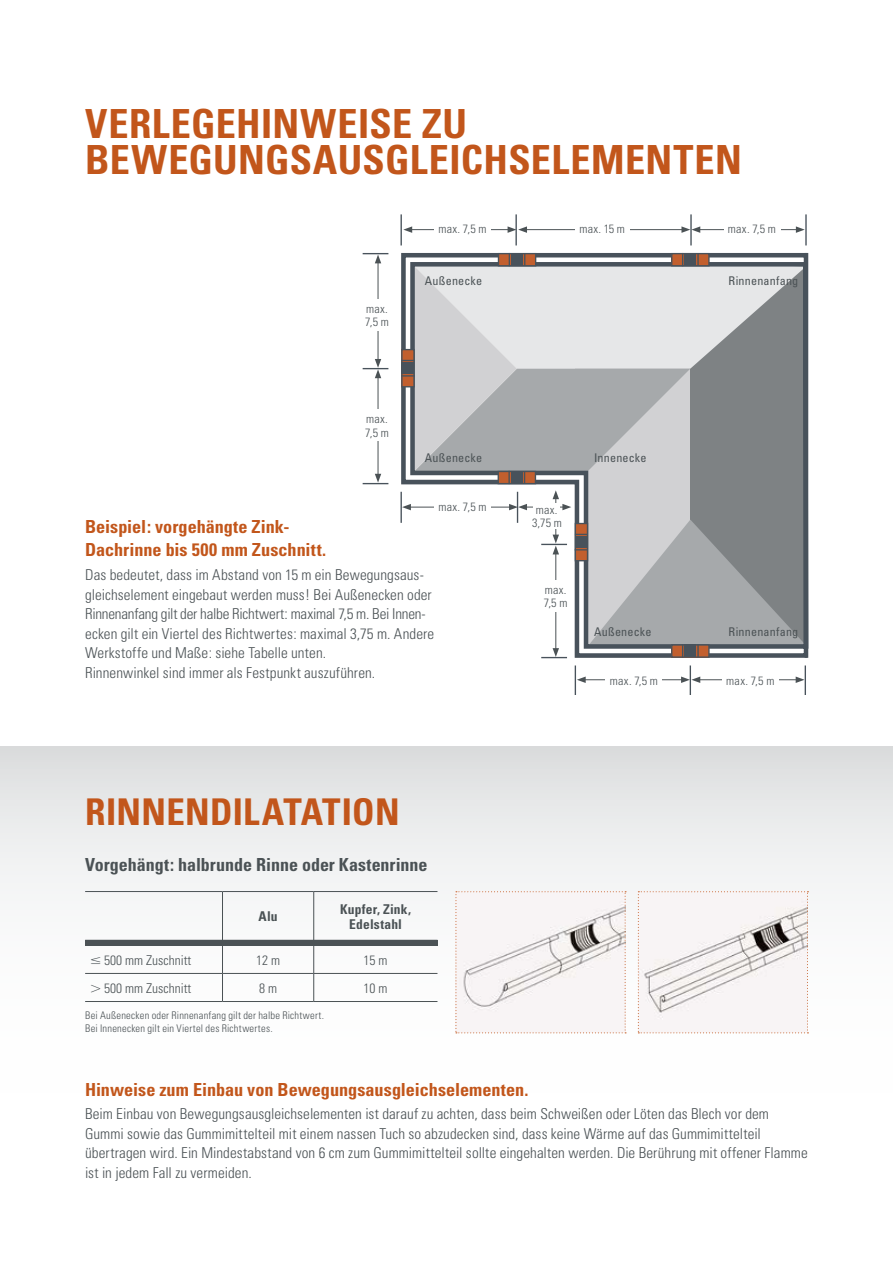
<style>
.page{position:relative;width:893px;height:1263px;background:#fff}
.page>*{position:absolute;margin:0;border:0;box-sizing:border-box;transform-origin:0 0}
.Head_Orange{font:700 condensed 40.2px/35.4px "Univers";letter-spacing:.01em;color:#c2561b}
.Head_Orange-2{font:700 condensed 36.9px "Univers";letter-spacing:.01em;color:#c2561b}
.t1{font:700 condensed 18px "Univers";color:#c2561b}
.Statik_ZU{font:700 condensed 18px "Univers";color:#4b5255}
.t2{font:300 condensed 15px/19.5px "Univers";letter-spacing:.005em;color:#4b5255}
.Statik_Tbl-Text_R{font:300 condensed 13.5px "Univers";color:#4b5255}
.Statik_Tbl-Kopf_M{font:700 condensed 13.5px "Univers";letter-spacing:.015em;color:#4b5255}
.Statik_Tbl-Text_M{font:300 condensed 13.5px "Univers";color:#4b5255}
.t3{font:300 condensed 12px "Univers";letter-spacing:.02em;color:#4b5255}
.t4{font:condensed 12px "Univers";letter-spacing:.015em;color:#4b5255}
.t5{font:300 condensed 10.5px "Univers";letter-spacing:.02em;color:#4b5255}
</style>
<div class="page">
<div style="left:0;top:746px;width:893px;height:517px;background:linear-gradient(to bottom,#e8e9ea,#fff)"></div>
<div style="left:85px;top:940px;width:352px;height:5px;background:#4b5255"></div>
<hr style="left:85px;top:891px;width:137px;height:1px;background:#4b5255">
<hr style="left:222px;top:892px;width:1px;height:48px;background:#4b5255">
<hr style="left:222px;top:891px;width:92px;height:1px;background:#4b5255">
<hr style="left:313px;top:892px;width:1px;height:48px;background:#4b5255">
<hr style="left:314px;top:891px;width:123px;height:1px;background:#4b5255">
<hr style="left:85px;top:945px;width:137px;height:1px;background:#4b5255">
<hr style="left:222px;top:945px;width:92px;height:1px;background:#4b5255">
<hr style="left:314px;top:945px;width:123px;height:1px;background:#4b5255">
<hr style="left:85px;top:973px;width:137px;height:1px;background:#4b5255">
<hr style="left:85px;top:1001px;width:137px;height:1px;background:#4b5255">
<svg style="left:222px;top:946px;width:1px;height:55px"></svg>
<hr style="left:222px;top:973px;width:92px;height:1px;background:#4b5255">
<hr style="left:222px;top:1001px;width:92px;height:1px;background:#4b5255">
<svg style="left:313px;top:946px;width:1px;height:55px"></svg>
<hr style="left:314px;top:973px;width:123px;height:1px;background:#4b5255">
<hr style="left:314px;top:1001px;width:123px;height:1px;background:#4b5255">
<svg style="left:455px;top:891px;width:171px;height:142px"></svg>
<svg style="left:638px;top:891px;width:170px;height:142px"></svg>
<svg style="left:400px;top:252px;width:409px;height:407px"></svg>
<svg style="left:575px;top:520px;width:230px;height:138px;background:#a0a1a3"></svg>
<div style="left:672px;top:254px;width:37px;height:12px;background:#c25f2e"></div>
<div style="left:671px;top:253px;width:39px;height:13px;border:1px solid #48525b"></div>
<div style="left:685px;top:253px;width:11px;height:13px;background:#48525b"></div>
<svg style="left:401px;top:253px;width:289px;height:231px;background:#c2c3c4"></svg>
<svg style="left:697px;top:253px;width:2px;height:13px"></svg>
<hr style="left:400px;top:492px;width:2px;height:31px;background:#48525b">
<hr style="left:517px;top:492px;width:1px;height:31px;background:#48525b">
<hr style="left:515px;top:214px;width:2px;height:31px;background:#48525b">
<hr style="left:400px;top:214px;width:2px;height:31px;background:#48525b">
<hr style="left:690px;top:214px;width:2px;height:31px;background:#48525b">
<hr style="left:805px;top:253px;width:2px;height:405px;background:#48525b">
<hr style="left:805px;top:214px;width:2px;height:31px;background:#48525b">
<hr style="left:410px;top:229px;width:100px;height:1px;background:#4b5255">
<svg style="left:403px;top:226px;width:9px;height:7px"></svg>
<hr style="left:525px;top:229px;width:159px;height:1px;background:#4b5255">
<svg style="left:508px;top:226px;width:19px;height:7px"></svg>
<hr style="left:698px;top:229px;width:100px;height:1px;background:#4b5255">
<svg style="left:681px;top:226px;width:19px;height:7px"></svg>
<svg style="left:796px;top:226px;width:9px;height:7px"></svg>
<hr style="left:378px;top:261px;width:1px;height:100px;background:#4b5255">
<svg style="left:363px;top:253px;width:25px;height:10px"></svg>
<hr style="left:378px;top:376px;width:1px;height:100px;background:#4b5255">
<svg style="left:363px;top:359px;width:25px;height:19px"></svg>
<svg style="left:363px;top:474px;width:25px;height:10px"></svg>
<hr style="left:408px;top:507px;width:103px;height:1px;background:#4b5255">
<svg style="left:402px;top:504px;width:9px;height:6px"></svg>
<hr style="left:525px;top:507px;width:40px;height:1px;background:#4b5255">
<svg style="left:509px;top:504px;width:18px;height:6px"></svg>
<hr style="left:583px;top:679px;width:100px;height:1px;background:#4b5255">
<svg style="left:575px;top:665px;width:11px;height:29px"></svg>
<hr style="left:698px;top:679px;width:100px;height:1px;background:#4b5255">
<svg style="left:681px;top:665px;width:19px;height:29px"></svg>
<svg style="left:796px;top:665px;width:10px;height:29px"></svg>
<hr style="left:556px;top:497px;width:1px;height:40px;background:#4b5255">
<svg style="left:553px;top:490px;width:18px;height:20px"></svg>
<hr style="left:556px;top:552px;width:1px;height:98px;background:#4b5255">
<svg style="left:541px;top:648px;width:26px;height:10px"></svg>
<svg style="left:541px;top:535px;width:26px;height:19px"></svg>
<div style="left:434px;top:219px;width:57px;height:18px;background:#fff"></div>
<div style="left:434px;top:497px;width:57px;height:18px;background:#fff"></div>
<div style="left:606px;top:671px;width:56px;height:18px;background:#fff"></div>
<div style="left:722px;top:671px;width:57px;height:18px;background:#fff"></div>
<div style="left:359px;top:299px;width:36px;height:32px;background:#fff"></div>
<div style="left:359px;top:409px;width:36px;height:32px;background:#fff"></div>
<div style="left:537px;top:580px;width:37px;height:31px;background:#fff"></div>
<div style="left:534px;top:503px;width:26px;height:13px;background:#fff"></div>
<div style="left:724px;top:219px;width:56px;height:18px;background:#fff"></div>
<div style="left:575px;top:219px;width:54px;height:18px;background:#fff"></div>
<div style="left:530px;top:515px;width:34px;height:14px;background:#fff"></div>
<svg style="left:91px;top:957px;width:9px;height:7px"></svg>
<svg style="left:91px;top:984px;width:9px;height:8px"></svg>
<p class="Head_Orange" style="left:85px;top:106px;width:658px">VERLEGEHINWEISE ZU<br>BEWEGUNGSAUSGLEICHSELEMENTEN</p>
<p class="t3" style="left:438px;top:221px;width:50px">max. 7,5 m</p>
<p class="t3" style="left:366px;top:301px;width:23px">max.</p>
<p class="t3" style="left:365px;top:315px;width:25px">7,5 m</p>
<p class="t3" style="left:366px;top:412px;width:23px">max.</p>
<p class="t3" style="left:365px;top:425px;width:25px">7,5 m</p>
<p class="t4" style="left:425px;top:273px;width:59px">Außenecke</p>
<p class="t4" style="left:425px;top:450px;width:59px">Außenecke</p>
<p class="t3" style="left:438px;top:500px;width:50px">max. 7,5 m</p>
<p class="t1" style="left:85px;top:515px;width:206px">Beispiel: vorgehängte Zink-</p>
<p class="t1" style="left:85px;top:539px;width:242px">Dachrinne bis 500 mm Zuschnitt.</p>
<p class="t2" style="left:85px;top:565px;width:351px">Das bedeutet, dass im Abstand von 15 m ein Bewegungsaus&shy;gleichselement eingebaut werden muss! Bei Außenecken oder Rinnenanfang gilt der halbe Richtwert: maximal 7,5 m. Bei Innen&shy;ecken gilt ein Viertel des Richtwertes: maximal 3,75 m. Andere Werkstoffe und Maße: siehe Tabelle unten.</p>
<p class="t2" style="left:85px;top:662px;width:292px">Rinnenwinkel sind immer als Festpunkt auszuführen.</p>
<p class="Head_Orange-2" style="left:85px;top:789px;width:316px">RINNENDILATATION</p>
<p class="Statik_ZU" style="left:85px;top:854px;width:344px">Vorgehängt: halbrunde Rinne oder Kastenrinne</p>
<p class="Statik_Tbl-Kopf_M" style="left:259px;top:908px;width:21px">Alu</p>
<p class="Statik_Tbl-Kopf_M" style="left:340px;top:900px;width:73px">Kupfer, Zink,</p>
<p class="Statik_Tbl-Kopf_M" style="left:349px;top:916px;width:54px">Edelstahl</p>
<p class="Statik_Tbl-Text_R" style="left:104px;top:952px;width:88px">500 mm Zuschnitt</p>
<p class="Statik_Tbl-Text_M" style="left:256px;top:952px;width:25px">12 m</p>
<p class="Statik_Tbl-Text_M" style="left:364px;top:952px;width:25px">15 m</p>
<p class="Statik_Tbl-Text_R" style="left:104px;top:980px;width:88px">500 mm Zuschnitt</p>
<p class="Statik_Tbl-Text_M" style="left:259px;top:980px;width:19px">8 m</p>
<p class="Statik_Tbl-Text_M" style="left:364px;top:980px;width:25px">10 m</p>
<p class="t5" style="left:85px;top:1009px;width:240px">Bei Außenecken oder Rinnenanfang gilt der halbe Richtwert.</p>
<p class="t5" style="left:85px;top:1022px;width:189px">Bei Innenecken gilt ein Viertel des Richtwertes.</p>
<p class="t3" style="left:579px;top:221px;width:47px">max. 15 m</p>
<p class="t3" style="left:728px;top:221px;width:50px">max. 7,5 m</p>
<p class="t4" style="left:728px;top:273px;width:71px">Rinnenanfang</p>
<p class="t3" style="left:536px;top:503px;width:23px">max.</p>
<p class="t3" style="left:532px;top:515px;width:31px">3,75 m</p>
<p class="t3" style="left:545px;top:582px;width:23px">max.</p>
<p class="t3" style="left:544px;top:596px;width:25px">7,5 m</p>
<p class="t4" style="left:594px;top:450px;width:54px">Innenecke</p>
<p class="t4" style="left:594px;top:624px;width:59px">Außenecke</p>
<p class="t4" style="left:728px;top:624px;width:71px">Rinnenanfang</p>
<p class="t3" style="left:610px;top:673px;width:50px">max. 7,5 m</p>
<p class="t3" style="left:726px;top:673px;width:50px">max. 7,5 m</p>
<p class="t1" style="left:85px;top:1078px;width:445px">Hinweise zum Einbau von Bewegungsausgleichselementen.</p>
<p class="t2" style="left:85px;top:1104px;width:724px">Beim Einbau von Bewegungsausgleichselementen ist darauf zu achten, dass beim Schweißen oder Löten das Blech vor dem Gummi sowie das Gummimittelteil mit einem nassen Tuch so abzudecken sind, dass keine Wärme auf das Gummimittelteil übertragen wird. Ein Mindestabstand von 6 cm zum Gummimittelteil sollte eingehalten werden. Die Berührung mit offener Flamme ist in jedem Fall zu vermeiden.</p>
</div>
